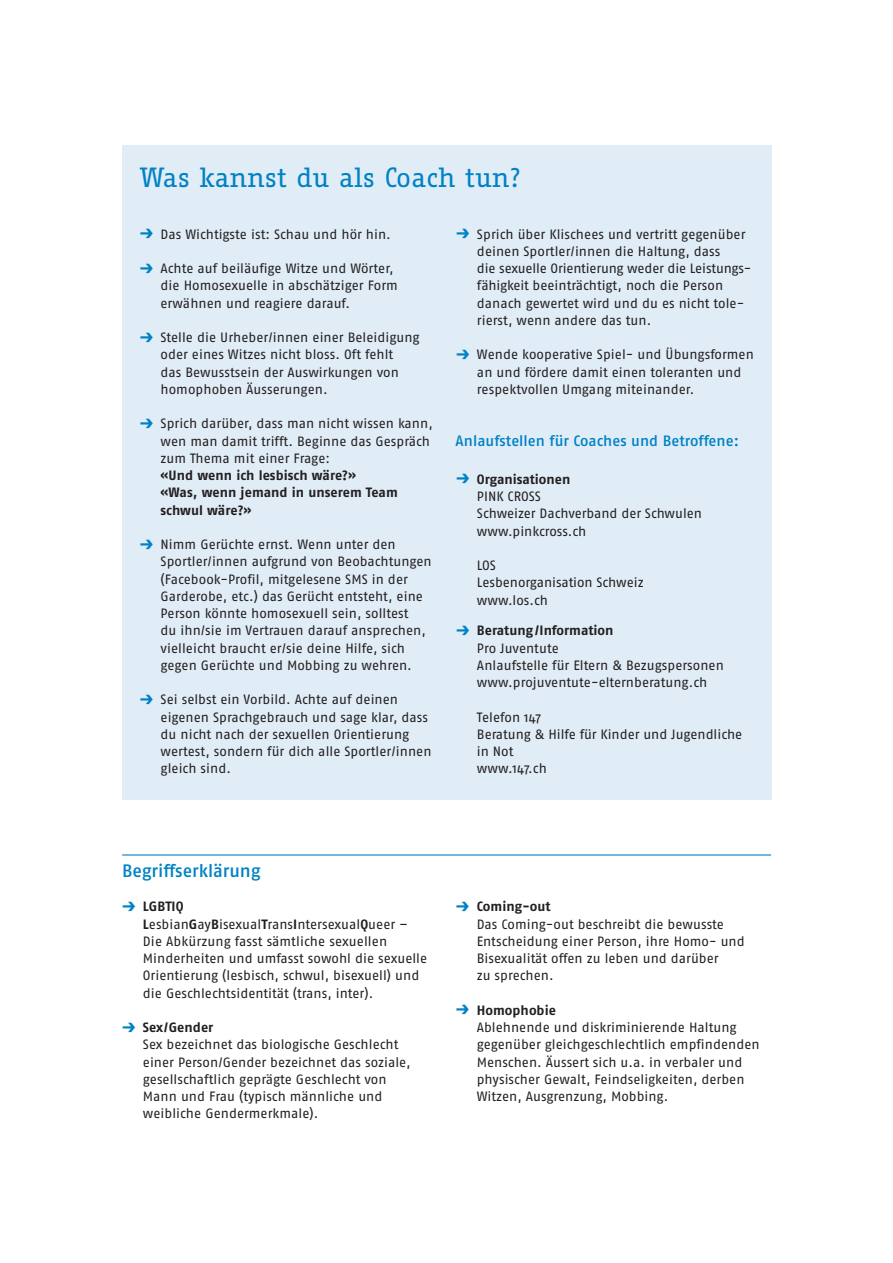
<style>
.page{position:relative;width:893px;height:1263px;background:#fff}
.page>*{position:absolute;margin:0;border:0;box-sizing:border-box;transform-origin:0 0}
.t1{font:27px "Fago Office Serif";letter-spacing:-.01em;color:#0082c5}
.t2{font:500 18px "Fago Pro";letter-spacing:-.005em;color:#0082c5}
.t3{font:500 15px "Fago Pro";color:#0082c5}
.t4{font:13.5px/17.2px "Fago Pro";color:#231f20}
.t5{font:700 13.5px/17.2px "Fago Pro";color:#231f20}
.s1{font-weight:700;font-size:18px;color:#0082c5}
.s2{font-weight:700}
</style>
<div class="page">
<div style="left:122px;top:145px;width:649px;height:654px;background:#e0ecf6"></div>
<hr style="left:122px;top:854px;width:649px;height:1px;background:#0082c5">
<h1 class="t1" style="left:139px;top:163px;width:384px">Was kannst du als Coach tun?</h1>
<p class="t4" style="left:139px;top:225px;width:253px"><span class="s1">→</span> Das Wichtigste ist: Schau und hör hin.</p>
<p class="t4" style="left:161px;top:260px;width:239px;text-indent:-21px"><span class="s1">→</span> Achte auf beiläufige Witze und Wörter, die Homosexuelle in abschätziger Form erwähnen und reagiere darauf.</p>
<p class="t4" style="left:161px;top:329px;width:260px;text-indent:-21px"><span class="s1">→</span> Stelle die Urheber/innen einer Beleidigung oder eines Witzes nicht bloss. Oft fehlt<br>das Bewusstsein der Auswirkungen von homophoben Äusserungen.</p>
<p class="t4" style="left:161px;top:415px;width:274px;text-indent:-21px"><span class="s1">→</span> Sprich darüber, dass man nicht wissen kann, wen man damit trifft. Beginne das Gespräch zum Thema mit einer Frage:</p>
<p class="t5" style="left:161px;top:467px;width:239px">«Und wenn ich lesbisch wäre?»<br>«Was, wenn jemand in unserem Team schwul wäre?»</p>
<p class="t4" style="left:161px;top:536px;width:273px;text-indent:-21px"><span class="s1">→</span> Nimm Gerüchte ernst. Wenn unter den Sportler/innen aufgrund von Beobachtungen (Facebook-Profil, mitgelesene SMS in der Garderobe, etc.) das Gerücht entsteht, eine Person könnte homosexuell sein, solltest<br>du ihn/sie im Vertrauen darauf ansprechen, vielleicht braucht er/sie deine Hilfe, sich gegen Gerüchte und Mobbing zu wehren.</p>
<p class="t4" style="left:161px;top:691px;width:272px;text-indent:-21px"><span class="s1">→</span> Sei selbst ein Vorbild. Achte auf deinen eigenen Sprachgebrauch und sage klar, dass du nicht nach der sexuellen Orientierung wertest, sondern für dich alle Sportler/innen gleich sind.</p>
<p class="t4" style="left:477px;top:225px;width:276px;text-indent:-21px"><span class="s1">→</span> Sprich über Klischees und vertritt gegenüber deinen Sportler/innen die Haltung, dass<br>die sexuelle Orientierung weder die Leistungs&shy;fähigkeit beeinträchtigt, noch die Person danach gewertet wird und du es nicht tole&shy;rierst, wenn andere das tun.</p>
<p class="t4" style="left:477px;top:346px;width:278px;text-indent:-21px"><span class="s1">→</span> Wende kooperative Spiel- und Übungsformen an und fördere damit einen toleranten und respektvollen Umgang miteinander.</p>
<p class="t3" style="left:456px;top:431px;width:285px">Anlaufstellen für Coaches und Betroffene:</p>
<p class="t4" style="left:477px;top:470px;width:226px;text-indent:-21px"><span class="s1">→</span> <span class="s2">Organisationen<br></span>PINK CROSS<br>Schweizer Dachverband der Schwulen www.pinkcross.ch</p>
<p class="t4" style="left:477px;top:557px;width:168px">LOS<br>Lesbenorganisation Schweiz www.los.ch</p>
<p class="t4" style="left:477px;top:622px;width:248px;text-indent:-21px"><span class="s1">→</span> <span class="s2">Beratung/Information<br></span>Pro Juventute<br>Anlaufstelle für Eltern &amp; Bezugspersonen www.projuventute-elternberatung.ch</p>
<p class="t4" style="left:477px;top:708px;width:267px">Telefon 147<br>Beratung &amp; Hilfe für Kinder und Jugendliche in Not<br>www.147.ch</p>
<h2 class="t2" style="left:122px;top:860px;width:140px">Begriffserklärung</h2>
<p class="t4" style="left:143px;top:898px;width:286px;text-indent:-21px"><span class="s1">→</span> <span class="s2">LGBTIQ L</span>esbian<span class="s2">G</span>ay<span class="s2">B</span>isexual<span class="s2">T</span>rans<span class="s2">I</span>ntersexual<span class="s2">Q</span>ueer – Die Abkürzung fasst sämtliche sexuellen Minderheiten und umfasst sowohl die sexuelle Orientierung (lesbisch, schwul, bisexuell) und die Geschlechtsidentität (trans, inter).</p>
<p class="t4" style="left:143px;top:1019px;width:269px;text-indent:-21px"><span class="s1">→</span> <span class="s2">Sex/Gender<br></span>Sex bezeichnet das biologische Geschlecht einer Person/Gender bezeichnet das soziale, gesellschaftlich geprägte Geschlecht von Mann und Frau (typisch männliche und weibliche Gendermerkmale).</p>
<p class="t4" style="left:477px;top:898px;width:270px;text-indent:-21px"><span class="s1">→</span> <span class="s2">Coming-out<br></span>Das Coming-out beschreibt die bewusste<br>Entscheidung einer Person, ihre Homo- und<br>Bisexualität offen zu leben und darüber<br>zu sprechen.</p>
<p class="t4" style="left:477px;top:1001px;width:285px;text-indent:-21px"><span class="s1">→</span> <span class="s2">Homophobie<br></span>Ablehnende und diskriminierende Haltung gegenüber gleichgeschlechtlich empfindenden Menschen. Äussert sich u.a. in verbaler und physischer Gewalt, Feindseligkeiten, derben Witzen, Ausgrenzung, Mobbing.</p>
</div>
